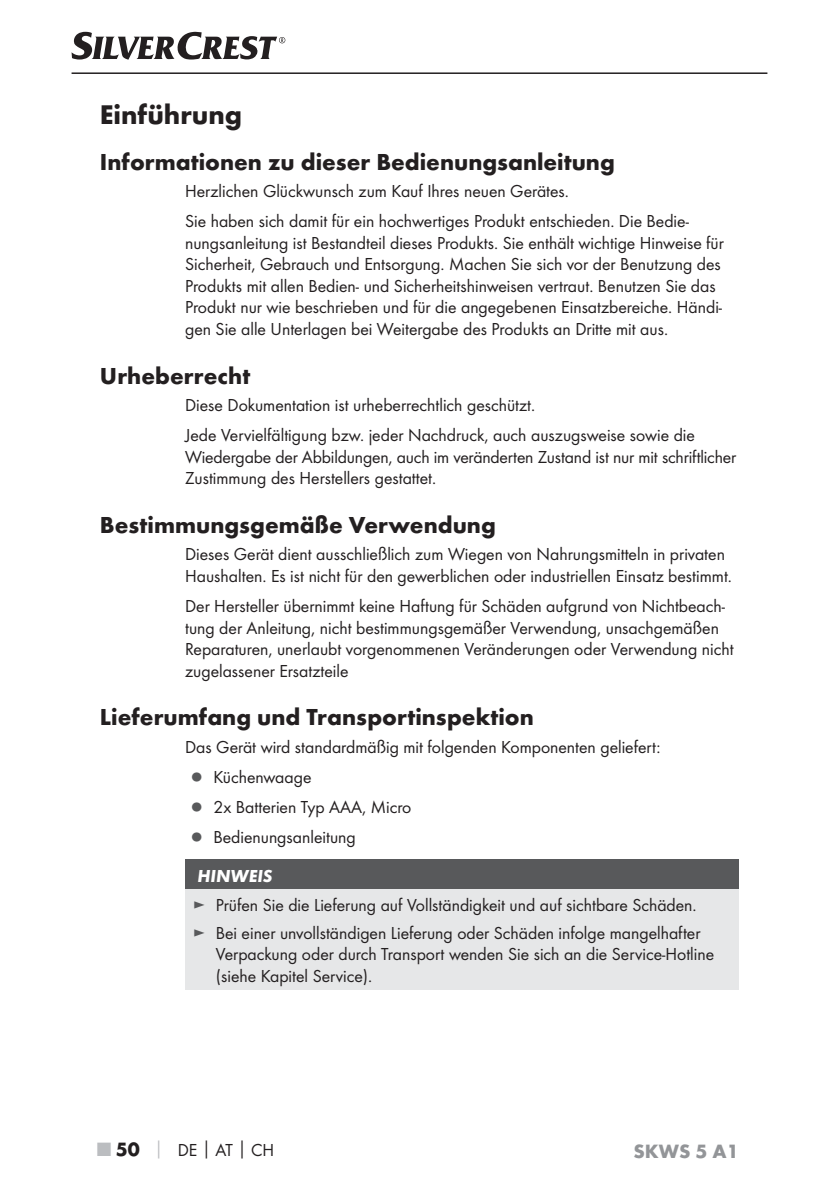
<style>
.page{position:relative;width:839px;height:1190px;background:#fff}
.page>*{position:absolute;margin:0;border:0;box-sizing:border-box;transform-origin:0 0}
.t1{font:700 28px "Futura";color:#231f20}
.t2{font:700 24px "Futura";color:#231f20}
.t3{font:700 20px "Futura";color:#939598}
.t4{font:18px/21.6px "Futura Boo";color:#231f20}
.t5{font:italic 700 18px "Futura";color:#fff}
.s1{color:#58595b}
.s2{font-family:"Futura";font-weight:700;font-size:20px;color:#bbbdc0}
.s3{font-family:"Futura";font-weight:700;font-size:20px}
.s4{font-family:"Futura";font-weight:700;color:#bbbdc0}
</style>
<div class="page">
<hr style="left:71px;top:72px;width:696px;height:2px;background:#231f20">
<svg style="left:71px;top:32px;width:214px;height:28px"></svg>
<div style="left:185px;top:859px;width:552px;height:30px;background:#58595b"></div>
<div style="left:185px;top:889px;width:552px;height:100px;background:#e6e7e8"></div>
<h1 class="t1" style="left:100px;top:103px;width:144px">Einführung</h1>
<h2 class="t2" style="left:100px;top:152px;width:516px">Informationen zu dieser Bedienungsanleitung</h2>
<p class="t4" style="left:185px;top:177px;width:505px;line-height:30px">Herzlichen Glückwunsch zum Kauf Ihres neuen Gerätes.<br>Sie haben sich damit für ein hochwertiges Produkt entschieden. Die Bedie-</p>
<p class="t4" style="left:185px;top:233px;width:540px">nungsanleitung ist Bestandteil dieses Produkts. Sie enthält wichtige Hinweise für Sicherheit, Gebrauch und Entsorgung. Machen Sie sich vor der Benutzung des Produkts mit allen Bedien- und Sicherheitshinweisen vertraut. Benutzen Sie das Produkt nur wie beschrieben und für die angegebenen Einsatzbereiche. Händi&shy;gen Sie alle Unterlagen bei Weitergabe des Produkts an Dritte mit aus.</p>
<h2 class="t2" style="left:100px;top:366px;width:152px">Urheberrecht</h2>
<p class="t4" style="left:185px;top:391px;width:511px;line-height:30px">Diese Dokumentation ist urheberrechtlich geschützt.<br>Jede Vervielfältigung bzw. jeder Nachdruck, auch auszugsweise sowie die</p>
<p class="t4" style="left:185px;top:447px;width:552px">Wiedergabe der Abbildungen, auch im veränderten Zustand ist nur mit schriftlicher<br>Zustimmung des Herstellers gestattet.</p>
<h2 class="t2" style="left:100px;top:515px;width:397px">Bestimmungsgemäße Verwendung</h2>
<p class="t4" style="left:185px;top:544px;width:548px">Dieses Gerät dient ausschließlich zum Wiegen von Nahrungsmitteln in privaten<br>Haushalten. Es ist nicht für den gewerblichen oder industriellen Einsatz bestimmt.</p>
<p class="t4" style="left:185px;top:596px;width:550px">Der Hersteller übernimmt keine Haftung für Schäden aufgrund von Nichtbeach&shy;tung der Anleitung, nicht bestimmungsgemäßer Verwendung, unsachgemäßen Reparaturen, unerlaubt vorgenommenen Veränderungen oder Verwendung nicht zugelassener Ersatzteile</p>
<h2 class="t2" style="left:100px;top:708px;width:435px">Lieferumfang und Transportinspektion</h2>
<p class="t4" style="left:185px;top:737px;width:477px">Das Gerät wird standardmäßig mit folgenden Komponenten geliefert:</p>
<p class="t4" style="left:191px;top:767px;width:122px"><span class="s1">●</span> Küchenwaage</p>
<p class="t4" style="left:191px;top:797px;width:222px"><span class="s1">●</span> 2x Batterien Typ AAA, Micro</p>
<p class="t4" style="left:191px;top:827px;width:166px"><span class="s1">●</span> Bedienungsanleitung</p>
<p class="t5" style="left:197px;top:869px;width:76px">HINWEIS</p>
<p class="t4" style="left:193px;top:892px;width:508px;line-height:27.2px"><span class="s1">►</span> Prüfen Sie die Lieferung auf Vollständigkeit und auf sichtbare Schäden. <span class="s1">►</span> Bei einer unvollständigen Lieferung oder Schäden infolge mangelhafter</p>
<p class="t4" style="left:216px;top:944px;width:499px">Verpackung oder durch Transport wenden Sie sich an die Service-Hotline (siehe Kapitel Service).</p>
<p class="t4" style="left:97px;top:1140px;width:178px"><span class="s2">■</span> <span class="s3">50</span> <span class="s4">│</span> DE│AT│CH</p>
<p class="t3" style="left:633px;top:1143px;width:107px">SKWS 5 A1</p>
</div>
